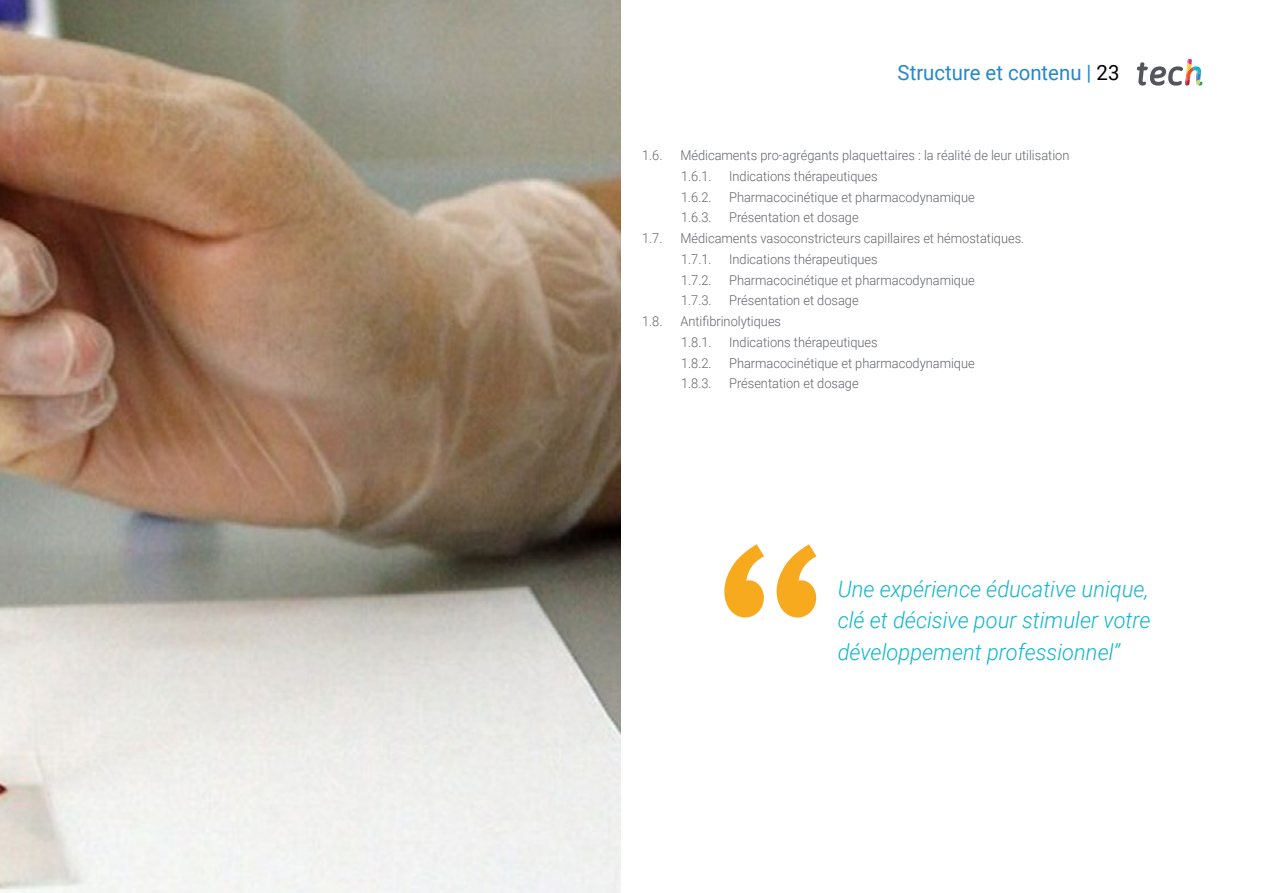
<style>
.page{position:relative;width:1263px;height:893px;background:#fff}
.page>*{position:absolute;margin:0;border:0;box-sizing:border-box;transform-origin:0 0}
.t1{font:italic 300 22.5px/31.5px "Roboto";color:#0fb6cf;text-align:justify}
.t2{font:21px "Roboto";color:#2488c9}
.t3{font:300 13.5px/20.7px "Roboto";color:#61646a;scale:.95 1}
.s1{color:#000}
</style>
<div class="page">
<svg style="left:724px;top:544px;width:92px;height:73px"></svg>
<svg style="left:1137px;top:59px;width:65px;height:27px"></svg>
<img style="left:0;top:0;width:621px;height:893px">
<h2 class="t2" style="left:898px;top:57px;width:223px">Structure et contenu | <span class="s1">23</span></h2>
<p class="t3" style="left:642px;top:144px;width:23px">1.6.</p>
<p class="t3" style="left:680px;top:144px;width:411px">Médicaments pro-agrégants plaquettaires : la réalité de leur utilisation<br>1.6.1.</p>
<p class="t3" style="left:729px;top:165px;width:158px">Indications thérapeutiques</p>
<p class="t3" style="left:681px;top:186px;width:34px">1.6.2.</p>
<p class="t3" style="left:729px;top:186px;width:260px">Pharmacocinétique et pharmacodynamique</p>
<p class="t3" style="left:681px;top:207px;width:34px">1.6.3.</p>
<p class="t3" style="left:729px;top:207px;width:138px">Présentation et dosage</p>
<p class="t3" style="left:642px;top:227px;width:23px">1.7.</p>
<p class="t3" style="left:680px;top:227px;width:363px">Médicaments vasoconstricteurs capillaires et hémostatiques.<br>1.7.1.</p>
<p class="t3" style="left:729px;top:248px;width:158px">Indications thérapeutiques</p>
<p class="t3" style="left:681px;top:269px;width:34px">1.7.2.</p>
<p class="t3" style="left:729px;top:269px;width:260px">Pharmacocinétique et pharmacodynamique</p>
<p class="t3" style="left:681px;top:290px;width:34px">1.7.3.</p>
<p class="t3" style="left:729px;top:290px;width:138px">Présentation et dosage</p>
<p class="t3" style="left:642px;top:310px;width:23px">1.8.</p>
<p class="t3" style="left:680px;top:310px;width:108px">Antifibrinolytiques<br>1.8.1.</p>
<p class="t3" style="left:729px;top:331px;width:158px">Indications thérapeutiques</p>
<p class="t3" style="left:681px;top:352px;width:34px">1.8.2.</p>
<p class="t3" style="left:729px;top:352px;width:260px">Pharmacocinétique et pharmacodynamique</p>
<p class="t3" style="left:681px;top:373px;width:34px">1.8.3.</p>
<p class="t3" style="left:729px;top:373px;width:138px">Présentation et dosage</p>
<h1 class="t1" style="left:838px;top:572px;width:314px">Une expérience éducative unique, clé et décisive pour stimuler votre développement professionnel’’</h1>
</div>
